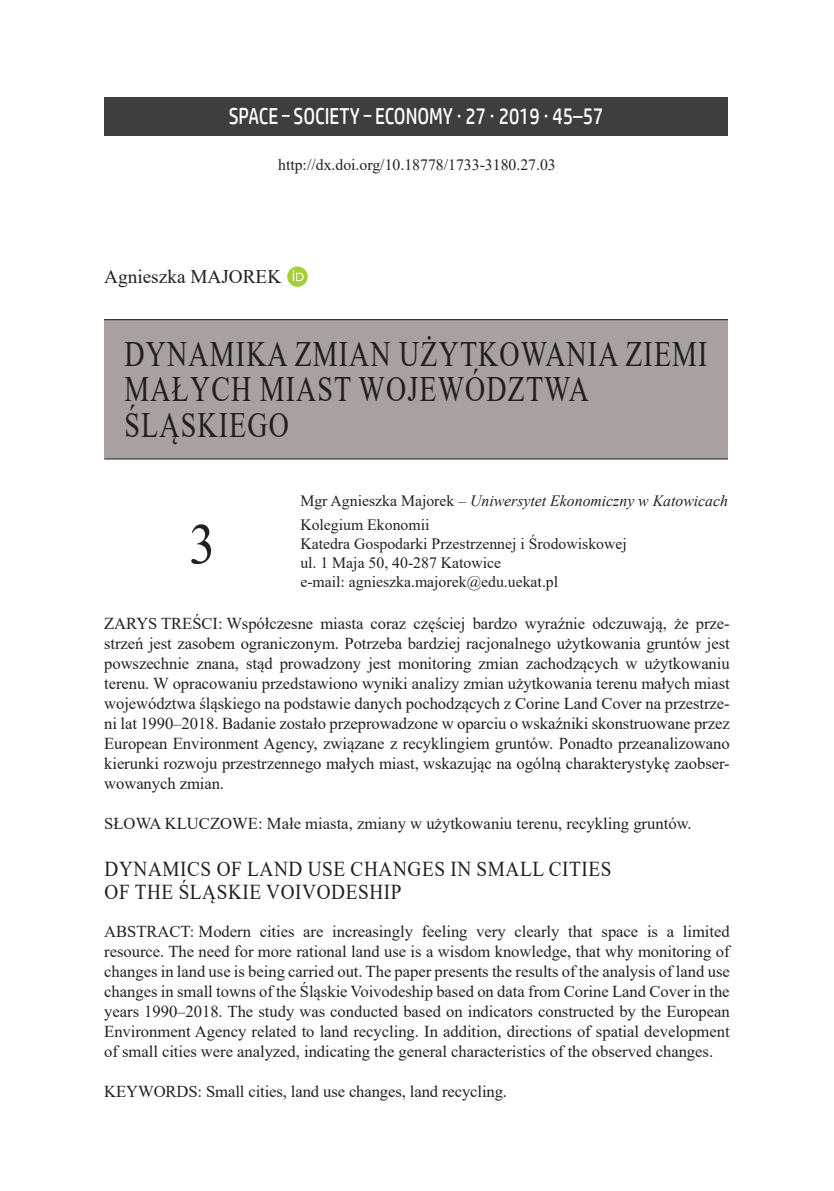
<style>
.page{position:relative;width:834px;height:1191px;background:#fff}
.page>*{position:absolute;margin:0;border:0;box-sizing:border-box;transform-origin:0 0}
.t1{font:57.75px "Times New Roman";color:#231f20;scale:.91 1}
.t2{font:35.7px/35.7px "Times New Roman";letter-spacing:.04em;color:#231f20;scale:.78 1}
.t3{font:23.1px "HP Simplified";color:#fff;scale:.83 1}
.t4{font:21.18px/23.1px "Times New Roman";letter-spacing:.03em;color:#231f20;scale:.91 1}
.t5{font:19.25px "Times New Roman";color:#231f20}
.Normal_11{font:16.62px/19.9px "Times New Roman";letter-spacing:-.005em;color:#231f20;text-align:justify}
.Styl_akapitowy_1{font:15.75px "Times New Roman";color:#231f20}
.t6{font:italic 15.75px "Times New Roman";color:#231f20}
.s1{font-style:normal}
</style>
<div class="page">
<div style="left:104px;top:97px;width:624px;height:39px;background:#3e3e3f"></div>
<div style="left:104px;top:320px;width:623px;height:139px;background:#a7a2a0"></div>
<hr style="left:104px;top:319px;width:623px;height:1px;background:#231f20">
<hr style="left:104px;top:458px;width:623px;height:1px;background:#231f20">
<svg style="left:287px;top:266px;width:20px;height:21px"></svg>
<p class="t3" style="left:229px;top:103px;width:453px">SPACE − SOCIETY − ECONOMY ∙ 27 ∙ 2019 ∙ 45–57</p>
<p class="Styl_akapitowy_1" style="left:278px;top:153px;width:279px">http://dx.doi.org/10.18778/1733-3180.27.03</p>
<p class="t5" style="left:104px;top:263px;width:178px">Agnieszka MAJOREK</p>
<p class="t2" style="left:125px;top:335px;width:748px">DYNAMIKA ZMIAN UŻYTKOWANIA ZIEMI</p>
<p class="t2" style="left:125px;top:370px;width:596px">MAŁYCH MIAST WOJEWÓDZTWA<br>ŚLĄSKIEGO</p>
<p class="t6" style="left:300px;top:490px;width:429px"><span class="s1">Mgr Agnieszka Majorek –</span> Uniwersytet Ekonomiczny w Katowicach</p>
<p class="Styl_akapitowy_1" style="left:300px;top:513px;width:131px">Kolegium Ekonomii</p>
<p class="Styl_akapitowy_1" style="left:300px;top:532px;width:328px">Katedra Gospodarki Przestrzennej i Środowiskowej</p>
<p class="Styl_akapitowy_1" style="left:300px;top:551px;width:202px">ul. 1 Maja 50, 40-287 Katowice</p>
<p class="Styl_akapitowy_1" style="left:300px;top:570px;width:259px">e-mail: agnieszka.majorek@edu.uekat.pl</p>
<p class="Normal_11" style="left:104px;top:613px;width:627px">ZARYS TREŚCI: Współczesne miasta coraz częściej bardzo wyraźnie odczuwają, że prze&shy;strzeń jest zasobem ograniczonym. Potrzeba bardziej racjonalnego użytkowania gruntów jest powszechnie znana, stąd prowadzony jest monitoring zmian zachodzących w użytkowaniu terenu. W opracowaniu przedstawiono wyniki analizy zmian użytkowania terenu małych miast województwa śląskiego na podstawie danych pochodzących z Corine Land Cover na przestrze&shy;ni lat 1990–2018. Badanie zostało przeprowadzone w oparciu o wskaźniki skonstruowane przez European Environment Agency, związane z recyklingiem gruntów. Ponadto przeanalizowano kierunki rozwoju przestrzennego małych miast, wskazując na ogólną charakterystykę zaobser&shy;wowanych zmian.</p>
<p class="Normal_11" style="left:104px;top:813px;width:589px">SŁOWA KLUCZOWE: Małe miasta, zmiany w użytkowaniu terenu, recykling gruntów.</p>
<p class="t4" style="left:105px;top:856px;width:558px">DYNAMICS OF LAND USE CHANGES IN SMALL CITIES<br>OF THE ŚLĄSKIE VOIVODESHIP</p>
<p class="Normal_11" style="left:104px;top:921px;width:627px">ABSTRACT: Modern cities are increasingly feeling very clearly that space is a limited resource. The need for more rational land use is a wisdom knowledge, that why monitoring of changes in land use is being carried out. The paper presents the results of the analysis of land use changes in small towns of the Śląskie Voivodeship based on data from Corine Land Cover in the years 1990–2018. The study was conducted based on indicators constructed by the European Environment Agency related to land recycling. In addition, directions of spatial development of small cities were analyzed, indicating the general characteristics of the observed changes.</p>
<p class="Normal_11" style="left:104px;top:1080px;width:404px">KEYWORDS: Small cities, land use changes, land recycling.</p>
<p class="t1" style="left:189px;top:503px;width:30px">3</p>
</div>
